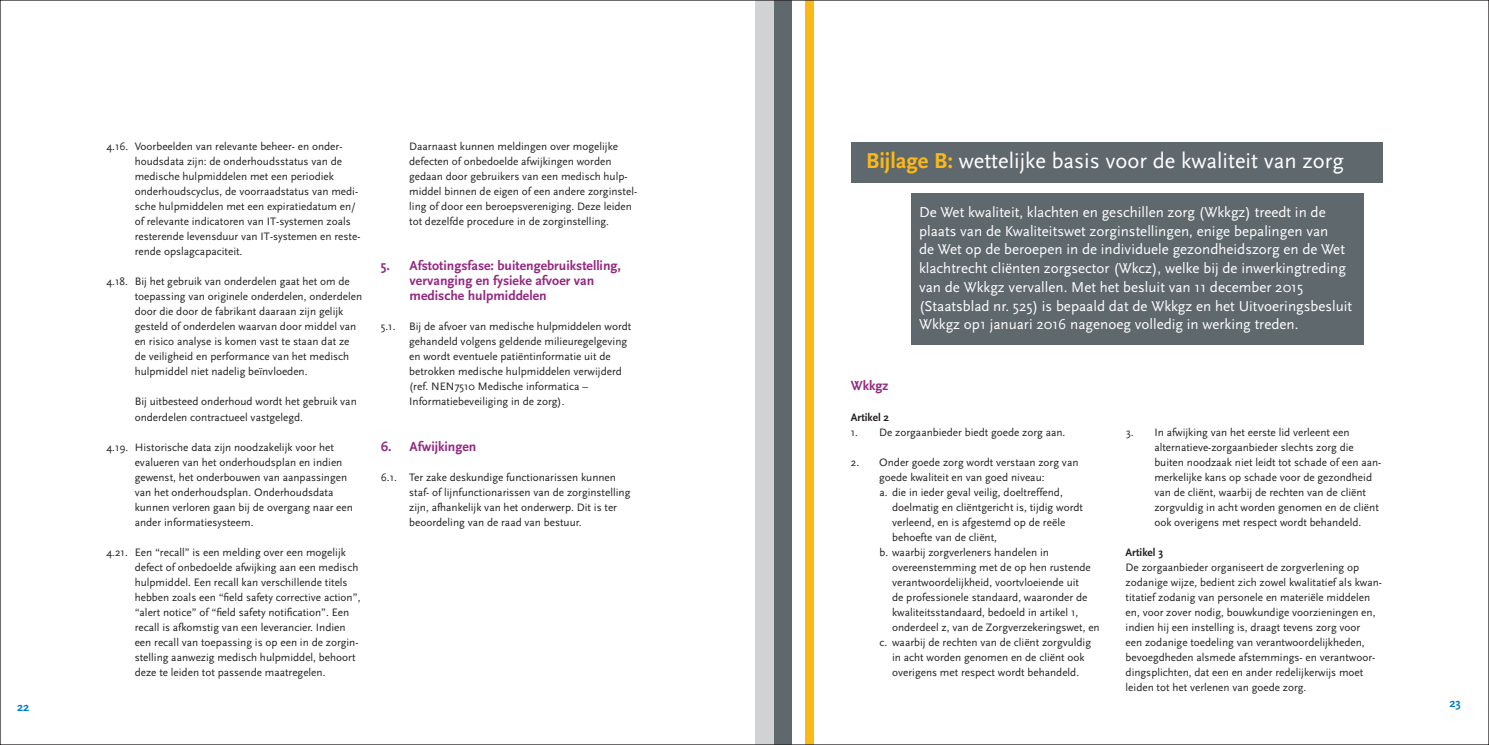
<style>
.page{position:relative;width:1489px;height:745px;background:#fff}
.page>*{position:absolute;margin:0;border:0;box-sizing:border-box;transform-origin:0 0}
.k2{font:22.5px "Scala Sans";color:#fff}
.k2-2{font:15px/18.8px "Scala Sans";color:#fff}
.k3{font:700 13.75px/15px "Scala Sans";color:#932780}
.t1{font:700 12.5px "Scala Sans";color:#007cc2}
.plat_inspr{font:11.25px/15px "Scala Sans";color:#231f20}
.Plat{font:700 11.25px "Scala Sans";color:#231f20}
.s1{font-weight:700;color:#fcb814}
</style>
<div class="page">
<div style="left:850px;top:142px;width:532px;height:41px;background:#5e686d"></div>
<div style="left:755px;top:0;width:27px;height:744px;background:#d1d2d4"></div>
<div style="left:774px;top:0;width:17px;height:744px;background:#5e686d"></div>
<div style="left:805px;top:0;width:9px;height:744px;background:#fcb814"></div>
<div style="left:911px;top:193px;width:451px;height:152px;background:#5e686d"></div>
<p class="t1" style="left:17px;top:700px;width:14px">22</p>
<p class="plat_inspr" style="left:135px;top:139px;width:227px;text-indent:-28px">4.16. Voorbeelden van relevante beheer- en onder&shy;houdsdata zijn: de onderhoudsstatus van de medische hulpmiddelen met een periodiek onderhoudscyclus, de voorraadstatus van medi&shy;sche hulpmiddelen met een expiratiedatum en/ of relevante indicatoren van IT-systemen zoals resterende levensduur van IT-systemen en reste&shy;rende opslagcapaciteit.</p>
<p class="plat_inspr" style="left:135px;top:274px;width:229px;text-indent:-28px">4.18. Bij het gebruik van onderdelen gaat het om de toepassing van originele onderdelen, onderdelen door die door de fabrikant daaraan zijn gelijk gesteld of onderdelen waarvan door middel van en risico analyse is komen vast te staan dat ze de veiligheid en performance van het medisch hulpmiddel niet nadelig beïnvloeden.</p>
<p class="plat_inspr" style="left:135px;top:394px;width:223px">Bij uitbesteed onderhoud wordt het gebruik van onderdelen contractueel vastgelegd.</p>
<p class="plat_inspr" style="left:135px;top:439px;width:220px;text-indent:-28px">4.19. Historische data zijn noodzakelijk voor het evalueren van het onderhoudsplan en indien gewenst, het onderbouwen van aanpassingen van het onderhoudsplan. Onderhoudsdata kunnen verloren gaan bij de overgang naar een ander informatiesysteem.</p>
<p class="plat_inspr" style="left:135px;top:544px;width:227px;text-indent:-28px">4.21. Een “recall” is een melding over een mogelijk defect of onbedoelde afwijking aan een medisch hulpmiddel. Een recall kan verschillende titels hebben zoals een “field safety corrective action”, “alert notice” of “field safety notification”. Een recall is afkomstig van een leverancier. Indien een recall van toepassing is op een in de zorgin&shy;stelling aanwezig medisch hulpmiddel, behoort deze te leiden tot passende maatregelen.</p>
<p class="plat_inspr" style="left:409px;top:139px;width:229px">Daarnaast kunnen meldingen over mogelijke defecten of onbedoelde afwijkingen worden gedaan door gebruikers van een medisch hulp&shy;middel binnen de eigen of een andere zorginstel&shy;ling of door een beroepsvereniging. Deze leiden tot dezelfde procedure in de zorginstelling.</p>
<p class="k3" style="left:409px;top:258px;width:213px;text-indent:-29px">5. Afstotingsfase: buitengebruikstelling, vervanging en fysieke afvoer van medische hulpmiddelen</p>
<p class="plat_inspr" style="left:409px;top:319px;width:224px;text-indent:-28px">5.1. Bij de afvoer van medische hulpmiddelen wordt gehandeld volgens geldende milieuregelgeving en wordt eventuele patiëntinformatie uit de betrokken medische hulpmiddelen verwijderd (ref. NEN7510 Medische informatica – Informatiebeveiliging in de zorg).</p>
<p class="k3" style="left:381px;top:438px;width:97px">6. Afwijkingen</p>
<p class="plat_inspr" style="left:409px;top:469px;width:223px;text-indent:-28px">6.1. Ter zake deskundige functionarissen kunnen staf- of lijnfunctionarissen van de zorginstelling zijn, afhankelijk van het onderwerp. Dit is ter beoordeling van de raad van bestuur.</p>
<p class="k2" style="left:866px;top:149px;width:479px"><span class="s1">Bijlage B:</span> wettelijke basis voor de kwaliteit van zorg</p>
<p class="k2-2" style="left:919px;top:203px;width:434px">De Wet kwaliteit, klachten en geschillen zorg (Wkkgz) treedt in de plaats van de Kwaliteitswet zorginstellingen, enige bepalingen van<br>de Wet op de beroepen in de individuele gezondheidszorg en de Wet klachtrecht cliënten zorgsector (Wkcz), welke bij de inwerkingtreding van de Wkkgz vervallen. Met het besluit van 11 december 2015 (Staatsblad nr. 525) is bepaald dat de Wkkgz en het Uitvoeringsbesluit Wkkgz op1 januari 2016 nagenoeg volledig in werking treden.</p>
<p class="k3" style="left:850px;top:378px;width:39px">Wkkgz</p>
<p class="Plat" style="left:850px;top:410px;width:40px">Artikel 2</p>
<p class="plat_inspr" style="left:850px;top:424px;width:216px">1. De zorgaanbieder biedt goede zorg aan.</p>
<p class="plat_inspr" style="left:850px;top:454px;width:229px;text-align:center">2. Onder goede zorg wordt verstaan zorg van goede kwaliteit en van goed niveau:</p>
<p class="plat_inspr" style="left:892px;top:484px;width:192px;text-indent:-12px">a. die in ieder geval veilig, doeltreffend, doelmatig en cliëntgericht is, tijdig wordt verleend, en is afgestemd op de reële behoefte van de cliënt,</p>
<p class="plat_inspr" style="left:892px;top:544px;width:209px;text-indent:-12px">b. waarbij zorgverleners handelen in overeenstemming met de op hen rustende verantwoordelijkheid, voortvloeiende uit<br>de professionele standaard, waaronder de kwaliteitsstandaard, bedoeld in artikel 1, onderdeel z, van de Zorgverzekeringswet, en</p>
<p class="plat_inspr" style="left:879px;top:634px;width:213px;text-align:center">c. waarbij de rechten van de cliënt zorgvuldig in acht worden genomen en de cliënt ook overigens met respect wordt behandeld.</p>
<p class="plat_inspr" style="left:1154px;top:424px;width:228px;text-indent:-28px">3. In afwijking van het eerste lid verleent een alternatieve-zorgaanbieder slechts zorg die buiten noodzaak niet leidt tot schade of een aan&shy;merkelijke kans op schade voor de gezondheid van de cliënt, waarbij de rechten van de cliënt zorgvuldig in acht worden genomen en de cliënt ook overigens met respect wordt behandeld.</p>
<p class="Plat" style="left:1125px;top:545px;width:39px">Artikel 3</p>
<p class="plat_inspr" style="left:1125px;top:559px;width:258px">De zorgaanbieder organiseert de zorgverlening op zodanige wijze, bedient zich zowel kwalitatief als kwan&shy;titatief zodanig van personele en materiële middelen en, voor zover nodig, bouwkundige voorzieningen en, indien hij een instelling is, draagt tevens zorg voor<br>een zodanige toedeling van verantwoordelijkheden, bevoegdheden alsmede afstemmings- en verantwoor&shy;dingsplichten, dat een en ander redelijkerwijs moet leiden tot het verlenen van goede zorg.</p>
<p class="t1" style="left:1449px;top:695px;width:13px">23</p>
</div>
